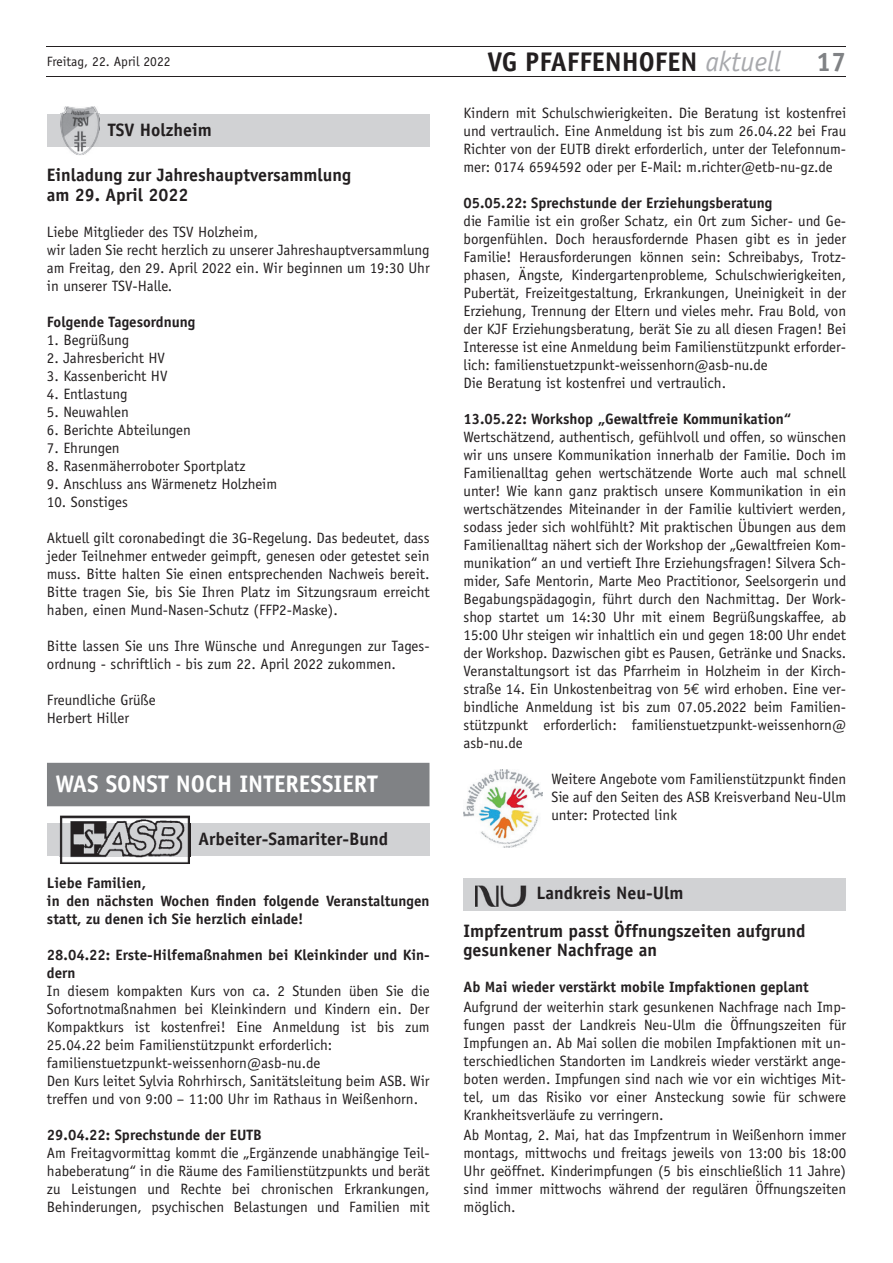
<style>
.page{position:relative;width:893px;height:1263px;background:#fff}
.page>*{position:absolute;margin:0;border:0;box-sizing:border-box;transform-origin:0 0}
.t1{font:700 27px "Officina Sans";color:#231f20}
.t2{font:700 27px "Officina Sans";color:#808285}
.t3{font:700 24px "Officina Sans";color:#fff}
.t4{font:700 18px/19.5px "Officina Sans";color:#231f20}
.t5{font:15px/18px "Officina Sans";color:#231f20;text-align:justify}
.t6{font:700 15px/18px "Officina Sans";color:#231f20}
.t7{font:13.5px "Officina Sans";color:#231f20}
.s1{font-weight:400;font-style:italic;font-size:28.35px;color:#a8a9ad}
.s2{font-family:"Euro Mono"}
</style>
<div class="page">
<hr style="left:47px;top:76px;width:799px;height:1px;background:#231f20">
<hr style="left:47px;top:47px;width:799px;height:1px;background:#231f20">
<div style="left:47px;top:114px;width:382px;height:33px;background:#d1d2d4"></div>
<img style="left:60px;top:106px;width:39px;height:49px">
<img style="left:60px;top:114px;width:39px;height:33px">
<div style="left:47px;top:763px;width:382px;height:43px;background:#808285"></div>
<div style="left:47px;top:823px;width:382px;height:33px;background:#d1d2d4"></div>
<img style="left:60px;top:816px;width:130px;height:48px">
<img style="left:60px;top:823px;width:130px;height:33px">
<img style="left:463px;top:769px;width:80px;height:78px">
<div style="left:463px;top:878px;width:383px;height:33px;background:#d1d2d4"></div>
<img style="left:476px;top:885px;width:51px;height:22px">
<h1 class="t1" style="left:487px;top:45px;width:295px">VG PFAFFENHOFEN <span class="s1">aktuell</span></h1>
<p class="t7" style="left:47px;top:53px;width:125px">Freitag, 22. April 2022</p>
<h1 class="t2" style="left:816px;top:45px;width:32px">17</h1>
<p class="t4" style="left:108px;top:120px;width:105px">TSV Holzheim</p>
<p class="t4" style="left:47px;top:165px;width:306px">Einladung zur Jahreshauptversammlung am 29. April 2022</p>
<p class="t5" style="left:47px;top:222px;width:384px;text-align:left">Liebe Mitglieder des TSV Holzheim,<br>wir laden Sie recht herzlich zu unserer Jahreshauptversammlung am Freitag, den 29. April 2022 ein. Wir beginnen um 19:30 Uhr in unserer TSV-Halle.</p>
<p class="t6" style="left:47px;top:312px;width:150px">Folgende Tagesordnung</p>
<p class="t5" style="left:47px;top:330px;width:84px">1. Begrüßung</p>
<p class="t5" style="left:47px;top:348px;width:120px">2. Jahresbericht HV</p>
<p class="t5" style="left:47px;top:366px;width:122px">3. Kassenbericht HV</p>
<p class="t5" style="left:47px;top:384px;width:82px">4. Entlastung</p>
<p class="t5" style="left:47px;top:402px;width:83px">5. Neuwahlen</p>
<p class="t5" style="left:47px;top:420px;width:145px">6. Berichte Abteilungen</p>
<p class="t5" style="left:47px;top:438px;width:74px">7. Ehrungen</p>
<p class="t5" style="left:47px;top:456px;width:200px">8. Rasenmäherroboter Sportplatz</p>
<p class="t5" style="left:47px;top:474px;width:232px">9. Anschluss ans Wärmenetz Holzheim</p>
<p class="t5" style="left:47px;top:492px;width:82px">10. Sonstiges</p>
<p class="t5" style="left:47px;top:528px;width:384px">Aktuell gilt coronabedingt die 3G-Regelung. Das bedeutet, dass jeder Teilnehmer entweder geimpft, genesen oder getestet sein muss. Bitte halten Sie einen entsprechenden Nachweis bereit.<br>Bitte tragen Sie, bis Sie Ihren Platz im Sitzungsraum erreicht haben, einen Mund-Nasen-Schutz (FFP2-Maske).</p>
<p class="t5" style="left:47px;top:636px;width:384px">Bitte lassen Sie uns Ihre Wünsche und Anregungen zur Tages&shy;ordnung - schriftlich - bis zum 22. April 2022 zukommen.</p>
<p class="t5" style="left:47px;top:690px;width:110px">Freundliche Grüße<br>Herbert Hiller</p>
<h2 class="t3" style="left:55px;top:769px;width:324px">WAS SONST NOCH INTERESSIERT</h2>
<p class="t4" style="left:199px;top:829px;width:191px">Arbeiter-Samariter-Bund</p>
<p class="t6" style="left:47px;top:874px;width:384px">Liebe Familien,<br>in den nächsten Wochen finden folgende Veranstaltungen statt, zu denen ich Sie herzlich einlade!</p>
<p class="t6" style="left:47px;top:946px;width:384px">28.04.22: Erste-Hilfemaßnahmen bei Kleinkinder und Kin&shy;dern</p>
<p class="t5" style="left:47px;top:982px;width:384px;text-align:left">In diesem kompakten Kurs von ca. 2 Stunden üben Sie die Sofortnotmaßnahmen bei Kleinkindern und Kindern ein. Der Kompaktkurs ist kostenfrei! Eine Anmeldung ist bis zum 25.04.22 beim Familienstützpunkt erforderlich: familienstuetzpunkt-weissenhorn@asb-nu.de<br>Den Kurs leitet Sylvia Rohrhirsch, Sanitätsleitung beim ASB. Wir treffen und von 9:00 – 11:00 Uhr im Rathaus in Weißenhorn.</p>
<p class="t6" style="left:47px;top:1126px;width:216px">29.04.22: Sprechstunde der EUTB</p>
<p class="t5" style="left:47px;top:1144px;width:384px">Am Freitagvormittag kommt die „Ergänzende unabhängige Teil&shy;habeberatung“ in die Räume des Familienstützpunkts und berät zu Leistungen und Rechte bei chronischen Erkrankungen, Behinderungen, psychischen Belastungen und Familien mit</p>
<p class="t5" style="left:463px;top:104px;width:384px">Kindern mit Schulschwierigkeiten. Die Beratung ist kostenfrei und vertraulich. Eine Anmeldung ist bis zum 26.04.22 bei Frau Richter von der EUTB direkt erforderlich, unter der Telefonnum&shy;mer: 0174 6594592 oder per E-Mail: m.richter@etb-nu-gz.de</p>
<p class="t6" style="left:463px;top:193px;width:310px">05.05.22: Sprechstunde der Erziehungsberatung</p>
<p class="t5" style="left:463px;top:212px;width:384px;text-align:left">die Familie ist ein großer Schatz, ein Ort zum Sicher- und Ge&shy;borgenfühlen. Doch herausfordernde Phasen gibt es in jeder Familie! Herausforderungen können sein: Schreibabys, Trotz&shy;phasen, Ängste, Kindergartenprobleme, Schulschwierigkeiten, Pubertät, Freizeitgestaltung, Erkrankungen, Uneinigkeit in der Erziehung, Trennung der Eltern und vieles mehr. Frau Bold, von der KJF Erziehungsberatung, berät Sie zu all diesen Fragen! Bei Interesse ist eine Anmeldung beim Familienstützpunkt erforder&shy;lich: familienstuetzpunkt-weissenhorn@asb-nu.de<br>Die Beratung ist kostenfrei und vertraulich.</p>
<p class="t6" style="left:463px;top:409px;width:329px">13.05.22: Workshop „Gewaltfreie Kommunikation“</p>
<p class="t5" style="left:463px;top:428px;width:384px">Wertschätzend, authentisch, gefühlvoll und offen, so wünschen wir uns unsere Kommunikation innerhalb der Familie. Doch im Familienalltag gehen wertschätzende Worte auch mal schnell unter! Wie kann ganz praktisch unsere Kommunikation in ein wertschätzendes Miteinander in der Familie kultiviert werden, sodass jeder sich wohlfühlt? Mit praktischen Übungen aus dem Familienalltag nähert sich der Workshop der „Gewaltfreien Kom&shy;munikation“ an und vertieft Ihre Erziehungsfragen! Silvera Sch&shy;mider, Safe Mentorin, Marte Meo Practitionor, Seelsorgerin und Begabungspädagogin, führt durch den Nachmittag. Der Work&shy;shop startet um 14:30 Uhr mit einem Begrüßungskaffee, ab 15:00 Uhr steigen wir inhaltlich ein und gegen 18:00 Uhr endet der Workshop. Dazwischen gibt es Pausen, Getränke und Snacks.<br>Veranstaltungsort ist das Pfarrheim in Holzheim in der Kirch&shy;straße 14. Ein Unkostenbeitrag von 5<span class="s2">€</span> wird erhoben. Eine ver&shy;bindliche Anmeldung ist bis zum 07.05.2022 beim Familien&shy;stützpunkt erforderlich: familienstuetzpunkt-weissenhorn@ asb-nu.de</p>
<p class="t5" style="left:551px;top:770px;width:296px">Weitere Angebote vom Familienstützpunkt finden Sie auf den Seiten des ASB Kreisverband Neu-Ulm unter: Protected link</p>
<p class="t4" style="left:463px;top:875px;width:343px;line-height:37px;text-indent:73px">Landkreis Neu-Ulm<br>Impfzentrum passt Öffnungszeiten aufgrund</p>
<p class="t4" style="left:463px;top:940px;width:195px">gesunkener Nachfrage an</p>
<p class="t6" style="left:463px;top:978px;width:347px">Ab Mai wieder verstärkt mobile Impfaktionen geplant</p>
<p class="t5" style="left:463px;top:998px;width:384px">Aufgrund der weiterhin stark gesunkenen Nachfrage nach Imp&shy;fungen passt der Landkreis Neu-Ulm die Öffnungszeiten für Impfungen an. Ab Mai sollen die mobilen Impfaktionen mit un&shy;terschiedlichen Standorten im Landkreis wieder verstärkt ange&shy;boten werden. Impfungen sind nach wie vor ein wichtiges Mit&shy;tel, um das Risiko vor einer Ansteckung sowie für schwere Krankheitsverläufe zu verringern.</p>
<p class="t5" style="left:463px;top:1126px;width:384px">Ab Montag, 2. Mai, hat das Impfzentrum in Weißenhorn immer montags, mittwochs und freitags jeweils von 13:00 bis 18:00<br>Uhr geöffnet. Kinderimpfungen (5 bis einschließlich 11 Jahre) sind immer mittwochs während der regulären Öffnungszeiten möglich.</p>
</div>
